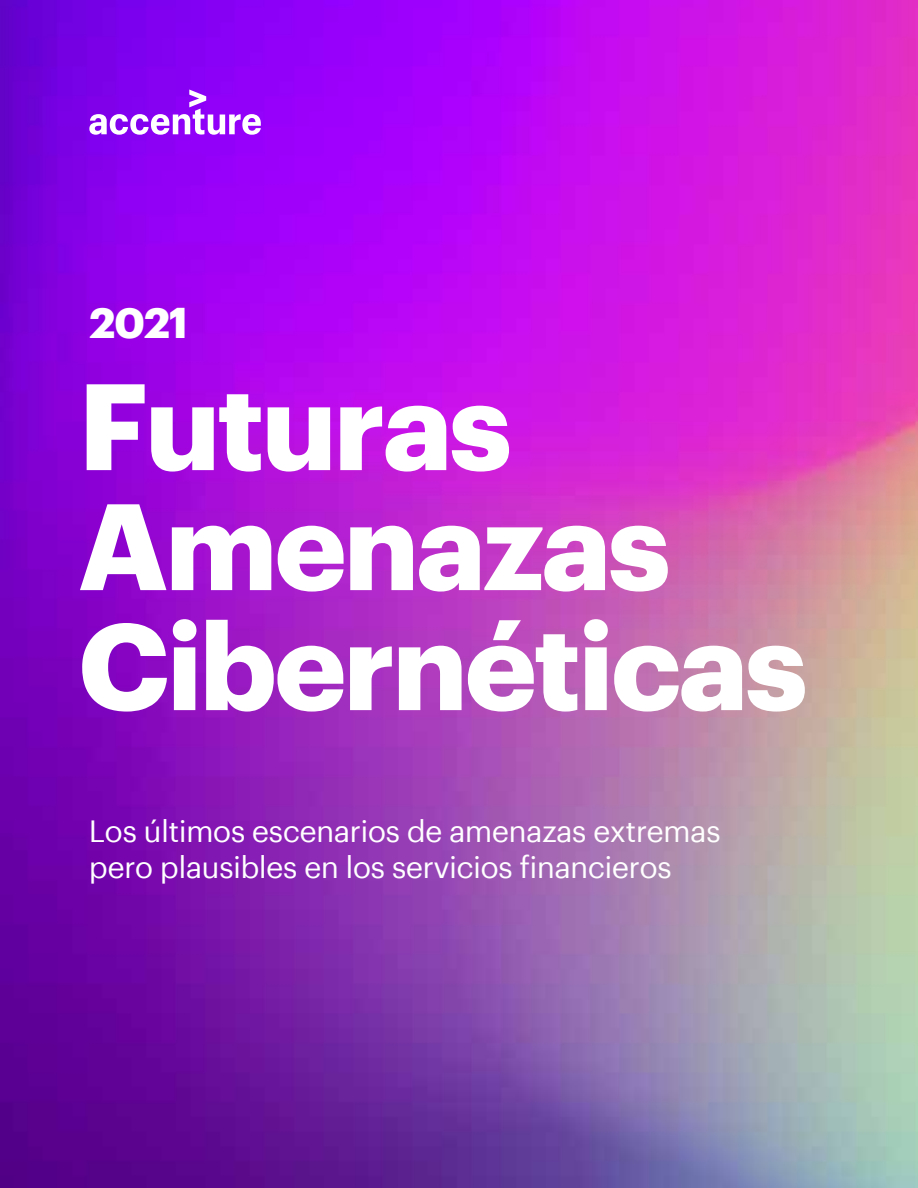
<style>
.page{position:relative;width:918px;height:1188px;background:#fff}
.page>*{position:absolute;margin:0;border:0;box-sizing:border-box;transform-origin:0 0}
.t1{font:700 120px/120px "Graphik";letter-spacing:-.03em;color:#fff}
.t2{font:700 42px "Graphik";color:#fff}
.t3{font:30px/36px "Graphik";letter-spacing:-.025em;color:#fff}
</style>
<div class="page">
<img style="left:0;top:0;width:918px;height:1188px">
<svg style="left:89px;top:90px;width:172px;height:45px"></svg>
<h2 class="t2" style="left:90px;top:290px;width:100px">2021</h2>
<h1 class="t1" style="left:78px;top:356px;width:731px">Futuras<br>Amenazas<br>Cibernéticas</h1>
<p class="t3" style="left:89px;top:811px;width:633px">Los últimos escenarios de amenazas extremas pero plausibles en los servicios financieros</p>
</div>
